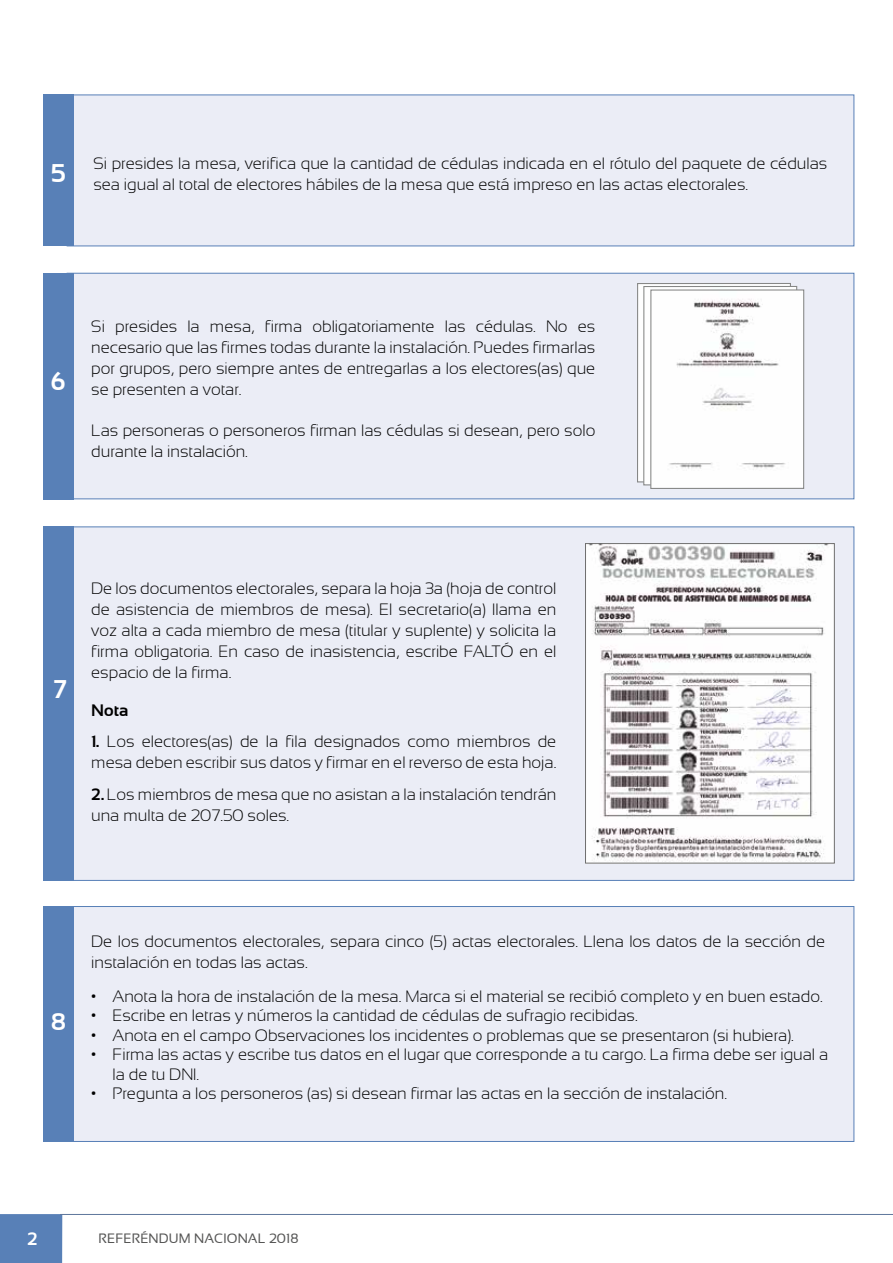
<style>
.page{position:relative;width:893px;height:1263px;background:#fff}
.page>*{position:absolute;margin:0;border:0;box-sizing:border-box;transform-origin:0 0}
.t1{font:700 25.5px "Sansation";color:#fff}
.t2{font:700 24px "Sansation";color:#fff}
.t3{font:700 18px "Sansation";color:#fff}
.t4{font:300 16.5px/21px "Sansation";color:#000}
.t5{font:700 16.5px "Sansation";color:#000}
.t6{font:13.5px "Sansation";letter-spacing:.01em;color:#565655}
.s1{font-weight:700}
</style>
<div class="page">
<div style="left:0;top:1214px;width:62px;height:49px;background:#5880b7"></div>
<hr style="left:60px;top:1214px;width:833px;height:1px;background:#5e779c">
<div style="left:67px;top:906px;width:787px;height:236px;background:#ebedf6;border:1px solid #5880b7"></div>
<div style="left:43px;top:906px;width:31px;height:236px;background:#5880b7"></div>
<div style="left:67px;top:526px;width:787px;height:355px;background:#ebedf6;border:1px solid #5880b7"></div>
<div style="left:43px;top:526px;width:31px;height:355px;background:#5880b7"></div>
<img style="left:587px;top:545px;width:246px;height:316px">
<div style="left:585px;top:543px;width:250px;height:320px;border:1px solid #6e6e6e"></div>
<div style="left:67px;top:273px;width:787px;height:226px;background:#ebedf6;border:1px solid #5880b7"></div>
<div style="left:43px;top:273px;width:31px;height:226px;background:#5880b7"></div>
<img style="left:639px;top:285px;width:150px;height:195px">
<div style="left:637px;top:283px;width:154px;height:199px;border:1px solid #868786"></div>
<img style="left:645px;top:288px;width:150px;height:195px">
<div style="left:643px;top:286px;width:154px;height:199px;border:1px solid #868786"></div>
<img style="left:652px;top:291px;width:150px;height:196px">
<div style="left:650px;top:289px;width:154px;height:200px;border:1px solid #868786"></div>
<div style="left:67px;top:95px;width:787px;height:151px;background:#ebedf6"></div>
<div style="left:43px;top:95px;width:31px;height:151px;background:#5880b7"></div>
<h1 class="t1" style="left:51px;top:159px;width:16px">5</h1>
<p class="t4" style="left:93px;top:153px;width:735px">Si presides la mesa, verifica que la cantidad de cédulas indicada en el rótulo del paquete de cédulas sea igual al total de electores hábiles de la mesa que está impreso en las actas electorales.</p>
<p class="t4" style="left:91px;top:316px;width:506px">Si presides la mesa, firma obligatoriamente las cédulas. No es</p>
<p class="t4" style="left:91px;top:337px;width:506px">necesario que las firmes todas durante la instalación. Puedes firmarlas</p>
<p class="t4" style="left:91px;top:358px;width:506px">por grupos, pero siempre antes de entregarlas a los electores(as) que</p>
<p class="t4" style="left:50px;top:379px;width:193px"><sup>6</sup> se presenten a votar.</p>
<p class="t4" style="left:91px;top:419px;width:506px">Las personeras o personeros firman las cédulas si desean, pero solo durante la instalación.</p>
<h1 class="t1" style="left:53px;top:674px;width:15px">7</h1>
<p class="t4" style="left:91px;top:578px;width:467px;text-align:justify">De los documentos electorales, separa la hoja 3a (hoja de control de asistencia de miembros de mesa). El secretario(a) llama en voz alta a cada miembro de mesa (titular y suplente) y solicita la firma obligatoria. En caso de inasistencia, escribe FALTÓ en el espacio de la firma.</p>
<p class="t5" style="left:91px;top:701px;width:39px">Nota</p>
<p class="t4" style="left:91px;top:731px;width:467px"><span class="s1">1.</span> Los electores(as) de la fila designados como miembros de mesa deben escribir sus datos y firmar en el reverso de esta hoja.</p>
<p class="t4" style="left:91px;top:784px;width:467px"><span class="s1">2.</span> Los miembros de mesa que no asistan a la instalación tendrán una multa de 207.50 soles.</p>
<h2 class="t2" style="left:51px;top:1008px;width:16px">8</h2>
<p class="t4" style="left:91px;top:931px;width:735px">De los documentos electorales, separa cinco (5) actas electorales. Llena los datos de la sección de instalación en todas las actas.</p>
<p class="t4" style="left:91px;top:985px;width:733px">• Anota la hora de instalación de la mesa. Marca si el material se recibió completo y en buen estado.</p>
<p class="t4" style="left:91px;top:1005px;width:548px">• Escribe en letras y números la cantidad de cédulas de sufragio recibidas.</p>
<p class="t4" style="left:91px;top:1024px;width:704px">• Anota en el campo Observaciones los incidentes o problemas que se presentaron (si hubiera).</p>
<p class="t4" style="left:112px;top:1045px;width:717px;line-height:19.5px;text-indent:-21px">• Firma las actas y escribe tus datos en el lugar que corresponde a tu cargo. La firma debe ser igual a la de tu DNI.</p>
<p class="t4" style="left:91px;top:1083px;width:637px">• Pregunta a los personeros (as) si desean firmar las actas en la sección de instalación.</p>
<p class="t3" style="left:27px;top:1228px;width:12px">2</p>
<p class="t6" style="left:99px;top:1231px;width:202px">REFERÉNDUM NACIONAL 2018</p>
</div>
